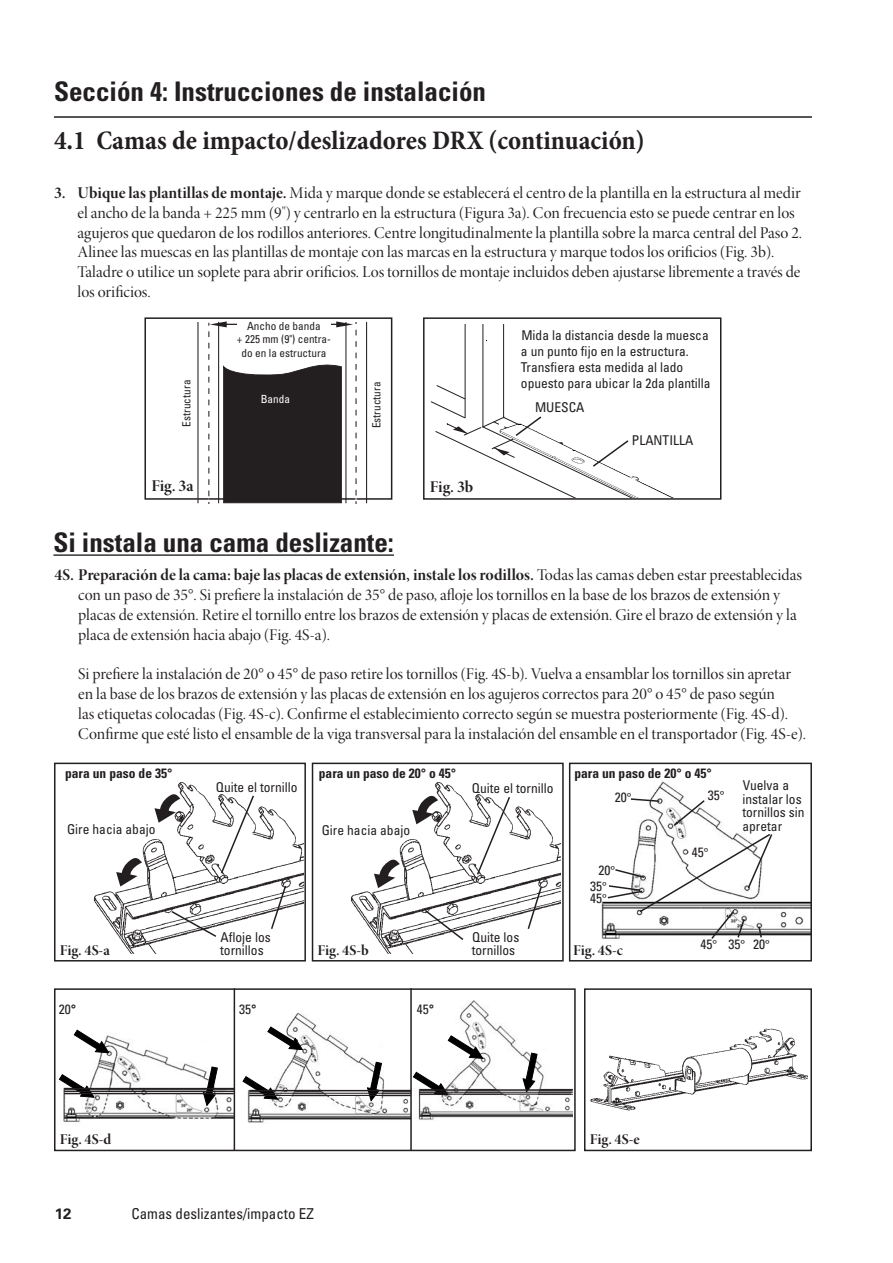
<style>
.page{position:relative;width:893px;height:1263px;background:#fff}
.page>*{position:absolute;margin:0;border:0;box-sizing:border-box;transform-origin:0 0}
.t1{font:700 condensed 27px "Univers LT Std";color:#231f20}
.t2{font:700 condensed 27px "Minion Pro";color:#231f20}
.t3{font:16.5px/19.8px "Minion Pro Disp";color:#231f20}
.t4{font:16.5px "Minion Pro Bold Disp";color:#231f20}
.t5{font:15px "Minion Pro Bold Disp";color:#231f20}
.t6{font:condensed 15px "Univers LT Std";color:#231f20}
.t7{font:700 15px "Univers LT Std";color:#231f20}
.t8{font:condensed 13.5px/13.5px "Univers LT Std";color:#231f20}
.t9{font:700 condensed 13.5px "Univers LT Std";color:#231f20}
.t10{font:condensed 11.25px/13.5px "Univers LT Std";color:#231f20;text-align:center}
.t11{font:condensed 11.25px "Univers LT Std";color:#fff}
.s1{font-family:"Minion Pro Bold Disp"}
.s2{font-family:"Minion Pro Disp"}
.s3{font-family:"Minion Pro";font-weight:500;font-stretch:normal}
.s4{font-weight:700}
</style>
<div class="page">
<hr style="left:54px;top:116px;width:758px;height:2px;background:#231f20">
<img style="left:601px;top:780px;width:208px;height:159px">
<div style="left:569px;top:763px;width:243px;height:198px;border:2px solid #231f20"></div>
<div style="left:423px;top:317px;width:298px;height:183px;border:2px solid #231f20"></div>
<hr style="left:483px;top:324px;width:1px;height:103px;background:#231f20">
<hr style="left:465px;top:324px;width:1px;height:94px;background:#231f20">
<hr style="left:503px;top:324px;width:1px;height:94px;background:#231f20">
<div style="left:144px;top:317px;width:248px;height:183px;border:2px solid #231f20"></div>
<hr style="left:198px;top:323px;width:1px;height:180px;background:#231f20">
<hr style="left:366px;top:323px;width:1px;height:180px;background:#231f20">
<svg style="left:208px;top:321px;width:149px;height:182px"></svg>
<hr style="left:224px;top:324px;width:117px;height:1px;background:#231f20">
<div style="left:237px;top:322px;width:94px;height:39px;background:#fff"></div>
<svg style="left:430px;top:385px;width:291px;height:112px"></svg>
<hr style="left:53px;top:554px;width:341px;height:2px;background:#231f20">
<div style="left:54px;top:763px;width:252px;height:198px;border:2px solid #231f20"></div>
<div style="left:312px;top:763px;width:252px;height:198px;border:2px solid #231f20"></div>
<img style="left:93px;top:778px;width:211px;height:175px">
<img style="left:350px;top:782px;width:210px;height:171px">
<div style="left:54px;top:988px;width:522px;height:163px;border:2px solid #231f20"></div>
<svg style="left:116px;top:856px;width:26px;height:30px"></svg>
<svg style="left:374px;top:857px;width:26px;height:31px"></svg>
<svg style="left:154px;top:792px;width:26px;height:31px"></svg>
<svg style="left:412px;top:793px;width:26px;height:31px"></svg>
<svg style="left:423px;top:908px;width:42px;height:34px"></svg>
<svg style="left:526px;top:885px;width:17px;height:46px"></svg>
<svg style="left:170px;top:909px;width:48px;height:29px"></svg>
<svg style="left:270px;top:884px;width:17px;height:47px"></svg>
<svg style="left:220px;top:794px;width:35px;height:81px"></svg>
<svg style="left:476px;top:795px;width:35px;height:81px"></svg>
<svg style="left:606px;top:797px;width:168px;height:142px"></svg>
<img style="left:247px;top:1012px;width:163px;height:111px">
<img style="left:416px;top:1000px;width:156px;height:120px">
<img style="left:58px;top:1029px;width:175px;height:93px">
<hr style="left:234px;top:988px;width:1px;height:162px;background:#231f20">
<hr style="left:410px;top:988px;width:2px;height:162px;background:#231f20">
<svg style="left:59px;top:1074px;width:35px;height:24px"></svg>
<svg style="left:74px;top:1030px;width:35px;height:23px"></svg>
<svg style="left:267px;top:1027px;width:36px;height:23px"></svg>
<svg style="left:448px;top:1035px;width:35px;height:24px"></svg>
<svg style="left:243px;top:1076px;width:35px;height:23px"></svg>
<svg style="left:413px;top:1072px;width:35px;height:23px"></svg>
<svg style="left:203px;top:1066px;width:15px;height:40px"></svg>
<svg style="left:367px;top:1062px;width:15px;height:39px"></svg>
<svg style="left:523px;top:1053px;width:14px;height:39px"></svg>
<hr style="left:64px;top:1093px;width:169px;height:1px;background:#231f20">
<hr style="left:64px;top:1088px;width:170px;height:1px;background:#231f20">
<hr style="left:64px;top:1091px;width:170px;height:1px;background:#231f20">
<hr style="left:250px;top:1095px;width:161px;height:1px;background:#231f20">
<hr style="left:250px;top:1090px;width:161px;height:1px;background:#231f20">
<hr style="left:249px;top:1093px;width:162px;height:1px;background:#231f20">
<hr style="left:420px;top:1093px;width:151px;height:2px;background:#231f20">
<hr style="left:420px;top:1089px;width:152px;height:2px;background:#231f20">
<hr style="left:419px;top:1092px;width:153px;height:1px;background:#231f20">
<img style="left:590px;top:1028px;width:217px;height:83px">
<div style="left:584px;top:988px;width:228px;height:163px;border:2px solid #231f20"></div>
<h1 class="t1" style="left:54px;top:74px;width:433px">Sección 4: Instrucciones de instalación</h1>
<h1 class="t2" style="left:54px;top:124px;width:592px">4.1 Camas de impacto/deslizadores DRX (continuación)</h1>
<p class="t3" style="left:78px;top:183px;width:726px;text-indent:-24px"><span class="s1">3. Ubique las plantillas de montaje.</span> Mida y marque donde se establecerá el centro de la plantilla en la estructura al medir el ancho de la banda + 225 mm (9") y centrarlo en la estructura (Figura 3a). Con frecuencia esto se puede centrar en los agujeros que quedaron de los rodillos anteriores. Centre longitudinalmente la plantilla sobre la marca central del Paso 2.<br>Alinee las muescas en las plantillas de montaje con las marcas en la estructura y marque todos los orificios (Fig. 3b).<br>Taladre o utilice un soplete para abrir orificios. Los tornillos de montaje incluidos deben ajustarse libremente a través de los orificios.</p>
<p class="t10" style="left:237px;top:319px;width:95px">Ancho de banda<br>+ 225 mm (9") centra&shy;do en la estructura</p>
<p class="t10" style="left:180px;top:427px;width:48px;rotate:-90deg">Estructura</p>
<p class="t10" style="left:369px;top:428px;width:48px;rotate:-90deg">Estructura</p>
<p class="t11" style="left:261px;top:392px;width:31px">Banda</p>
<p class="t4" style="left:151px;top:476px;width:44px">Fig. 3a</p>
<p class="t4" style="left:430px;top:477px;width:45px">Fig. 3b</p>
<h1 class="t1" style="left:53px;top:526px;width:342px">Si instala una cama deslizante:</h1>
<p class="t8" style="left:521px;top:327px;width:191px;line-height:16.2px">Mida la distancia desde la muesca a un punto fijo en la estructura.<br>Transfiera esta medida al lado opuesto para ubicar la 2da plantilla</p>
<p class="t8" style="left:535px;top:400px;width:51px">MUESCA</p>
<p class="t8" style="left:632px;top:433px;width:63px">PLANTILLA</p>
<p class="t4" style="left:55px;top:565px;width:749px">4S. Preparación de la cama: baje las placas de extensión, instale los rodillos. <span class="s2">Todas las camas deben estar preestablecidas</span></p>
<p class="t3" style="left:78px;top:585px;width:720px">con un paso de 35°. Si prefiere la instalación de 35° de paso, afloje los tornillos en la base de los brazos de extensión y placas de extensión. Retire el tornillo entre los brazos de extensión y placas de extensión. Gire el brazo de extensión y la placa de extensión hacia abajo (Fig. 4S-a).</p>
<p class="t3" style="left:78px;top:664px;width:729px">Si prefiere la instalación de 20° o 45° de paso retire los tornillos (Fig. 4S-b). Vuelva a ensamblar los tornillos sin apretar en la base de los brazos de extensión y las placas de extensión en los agujeros correctos para 20° o 45° de paso según<br>las etiquetas colocadas (Fig. 4S-c). Confirme el establecimiento correcto según se muestra posteriormente (Fig. 4S-d).<br>Confirme que esté listo el ensamble de la viga transversal para la instalación del ensamble en el transportador (Fig. 4S-e).</p>
<p class="t9" style="left:65px;top:765px;width:109px">para un paso de 35°</p>
<p class="t9" style="left:319px;top:765px;width:139px">para un paso de 20° o 45°</p>
<p class="t9" style="left:574px;top:765px;width:139px">para un paso de 20° o 45°</p>
<p class="t8" style="left:216px;top:780px;width:83px">Quite el tornillo</p>
<p class="t8" style="left:472px;top:781px;width:83px">Quite el tornillo</p>
<p class="t8" style="left:708px;top:788px;width:18px">35<span class="s3">°</span></p>
<p class="t8" style="left:615px;top:791px;width:18px">20<span class="s3">°</span></p>
<p class="t8" style="left:67px;top:822px;width:90px">Gire hacia abajo</p>
<p class="t8" style="left:322px;top:823px;width:90px">Gire hacia abajo</p>
<p class="t8" style="left:599px;top:864px;width:18px">20<span class="s3">°</span></p>
<p class="t8" style="left:590px;top:879px;width:18px">35<span class="s3">°</span></p>
<p class="t8" style="left:590px;top:891px;width:18px">45<span class="s3">°</span></p>
<p class="t8" style="left:692px;top:845px;width:18px">45<span class="s3">°</span></p>
<p class="t8" style="left:742px;top:779px;width:64px">Vuelva a instalar los tornillos sin apretar</p>
<p class="t5" style="left:60px;top:941px;width:52px">Fig. 4S-a</p>
<p class="t8" style="left:220px;top:930px;width:52px">Afloje los tornillos</p>
<p class="t8" style="left:472px;top:930px;width:49px">Quite los tornillos</p>
<p class="t5" style="left:318px;top:941px;width:53px">Fig. 4S-b</p>
<p class="t5" style="left:573px;top:941px;width:51px">Fig. 4S-c</p>
<p class="t8" style="left:59px;top:1002px;width:19px">20<span class="s4">°</span></p>
<p class="t8" style="left:239px;top:1002px;width:19px">35<span class="s4">°</span></p>
<p class="t8" style="left:417px;top:1002px;width:19px">45<span class="s4">°</span></p>
<p class="t5" style="left:60px;top:1130px;width:53px">Fig. 4S-d</p>
<p class="t5" style="left:590px;top:1130px;width:51px">Fig. 4S-e</p>
<p class="t7" style="left:55px;top:1204px;width:18px">12</p>
<p class="t6" style="left:131px;top:1204px;width:184px">Camas deslizantes/impacto EZ</p>
<p class="t8" style="left:700px;top:937px;width:18px">45<span class="s3">°</span></p>
<p class="t8" style="left:728px;top:937px;width:18px">35<span class="s3">°</span></p>
<p class="t8" style="left:753px;top:937px;width:18px">20<span class="s3">°</span></p>
</div>
